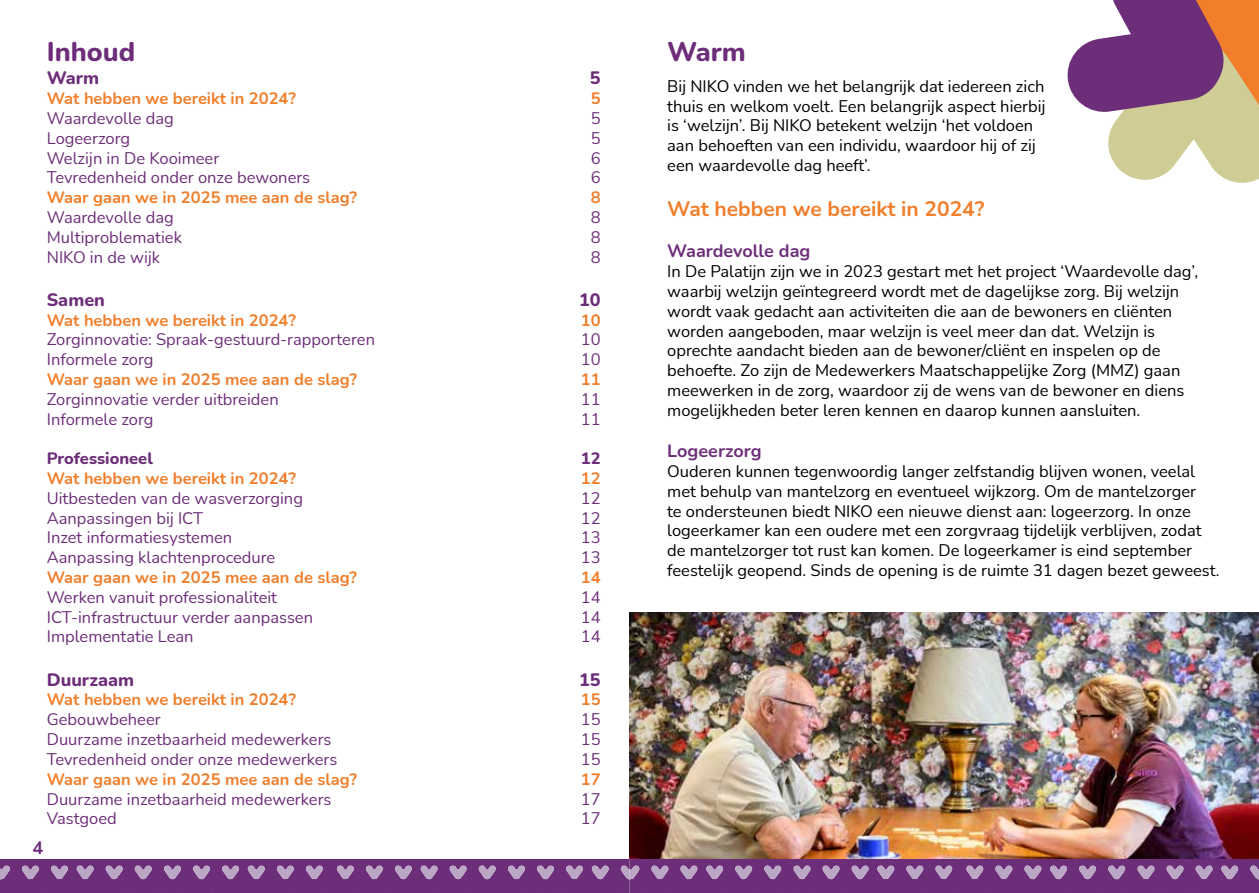
<style>
.page{position:relative;width:1259px;height:893px;background:#fff}
.page>*{position:absolute;margin:0;border:0;box-sizing:border-box;transform-origin:0 0}
.t1{font:800 27px "Nunito";color:#6d2e79}
.t2{font:700 21px "Nunito";color:#f07e2b}
.t3{font:700 18px "Nunito";color:#6d2e79}
.t4{font:800 18px "Nunito";color:#6d2e79}
.t5{font:16.5px/19.8px "Nunito";color:#000}
.t6{font:16.5px "Nunito";color:#6d2e79}
.t7{font:700 16.5px "Nunito";color:#f07e2b}
.t8{font:800 16.5px "Nunito";color:#6d2e79}
</style>
<div class="page">
<svg style="left:0;top:859px;width:1259px;height:34px"></svg>
<svg style="left:1067px;top:0;width:192px;height:183px"></svg>
<img style="left:629px;top:612px;width:630px;height:247px">
<h1 class="t1" style="left:47px;top:32px;width:90px">Inhoud</h1>
<h1 class="t1" style="left:667px;top:32px;width:80px">Warm</h1>
<p class="t4" style="left:47px;top:65px;width:54px">Warm</p>
<p class="t4" style="left:590px;top:65px;width:12px">5</p>
<p class="t7" style="left:47px;top:87px;width:251px">Wat hebben we bereikt in 2024?</p>
<p class="t7" style="left:591px;top:87px;width:11px">5</p>
<p class="t6" style="left:47px;top:107px;width:129px">Waardevolle dag</p>
<p class="t6" style="left:591px;top:107px;width:11px">5</p>
<p class="t6" style="left:47px;top:127px;width:85px">Logeerzorg</p>
<p class="t6" style="left:591px;top:127px;width:11px">5</p>
<p class="t6" style="left:47px;top:146px;width:174px">Welzijn in De Kooimeer</p>
<p class="t6" style="left:591px;top:146px;width:11px">6</p>
<p class="t6" style="left:47px;top:166px;width:265px">Tevredenheid onder onze bewoners</p>
<p class="t6" style="left:591px;top:166px;width:11px">6</p>
<p class="t7" style="left:47px;top:186px;width:312px">Waar gaan we in 2025 mee aan de slag?</p>
<p class="t7" style="left:591px;top:186px;width:11px">8</p>
<p class="t6" style="left:47px;top:206px;width:129px">Waardevolle dag</p>
<p class="t6" style="left:591px;top:206px;width:11px">8</p>
<p class="t6" style="left:47px;top:226px;width:137px">Multiproblematiek</p>
<p class="t6" style="left:591px;top:226px;width:11px">8</p>
<p class="t6" style="left:47px;top:245px;width:115px">NIKO in de wijk</p>
<p class="t6" style="left:591px;top:245px;width:11px">8</p>
<p class="t4" style="left:47px;top:287px;width:60px">Samen</p>
<p class="t4" style="left:579px;top:287px;width:23px">10</p>
<p class="t7" style="left:47px;top:308px;width:251px">Wat hebben we bereikt in 2024?</p>
<p class="t7" style="left:581px;top:308px;width:21px">10</p>
<p class="t6" style="left:47px;top:328px;width:330px">Zorginnovatie: Spraak-gestuurd-rapporteren</p>
<p class="t6" style="left:581px;top:328px;width:21px">10</p>
<p class="t6" style="left:47px;top:348px;width:108px">Informele zorg</p>
<p class="t6" style="left:581px;top:348px;width:21px">10</p>
<p class="t7" style="left:47px;top:368px;width:312px">Waar gaan we in 2025 mee aan de slag?</p>
<p class="t7" style="left:581px;top:368px;width:21px">11</p>
<p class="t6" style="left:47px;top:388px;width:233px">Zorginnovatie verder uitbreiden</p>
<p class="t6" style="left:581px;top:388px;width:21px">11</p>
<p class="t6" style="left:47px;top:407px;width:108px">Informele zorg</p>
<p class="t6" style="left:581px;top:407px;width:21px">11</p>
<p class="t8" style="left:47px;top:447px;width:108px">Professioneel</p>
<p class="t8" style="left:581px;top:447px;width:21px">12</p>
<p class="t7" style="left:47px;top:467px;width:251px">Wat hebben we bereikt in 2024?</p>
<p class="t7" style="left:581px;top:467px;width:21px">12</p>
<p class="t6" style="left:47px;top:487px;width:258px">Uitbesteden van de wasverzorging</p>
<p class="t6" style="left:581px;top:487px;width:21px">12</p>
<p class="t6" style="left:47px;top:506px;width:158px">Aanpassingen bij ICT</p>
<p class="t6" style="left:581px;top:506px;width:21px">12</p>
<p class="t6" style="left:47px;top:526px;width:187px">Inzet informatiesystemen</p>
<p class="t6" style="left:581px;top:526px;width:21px">13</p>
<p class="t6" style="left:47px;top:546px;width:230px">Aanpassing klachtenprocedure</p>
<p class="t6" style="left:581px;top:546px;width:21px">13</p>
<p class="t7" style="left:47px;top:566px;width:312px">Waar gaan we in 2025 mee aan de slag?</p>
<p class="t7" style="left:581px;top:566px;width:21px">14</p>
<p class="t6" style="left:47px;top:586px;width:232px">Werken vanuit professionaliteit</p>
<p class="t6" style="left:581px;top:586px;width:21px">14</p>
<p class="t6" style="left:47px;top:605px;width:268px">ICT-infrastructuur verder aanpassen</p>
<p class="t6" style="left:581px;top:605px;width:21px">14</p>
<p class="t6" style="left:47px;top:625px;width:148px">Implementatie Lean</p>
<p class="t6" style="left:581px;top:625px;width:21px">14</p>
<p class="t4" style="left:47px;top:667px;width:89px">Duurzaam</p>
<p class="t4" style="left:579px;top:667px;width:23px">15</p>
<p class="t7" style="left:47px;top:688px;width:251px">Wat hebben we bereikt in 2024?</p>
<p class="t7" style="left:581px;top:688px;width:21px">15</p>
<p class="t6" style="left:47px;top:708px;width:115px">Gebouwbeheer</p>
<p class="t6" style="left:581px;top:708px;width:21px">15</p>
<p class="t6" style="left:47px;top:728px;width:286px">Duurzame inzetbaarheid medewerkers</p>
<p class="t6" style="left:581px;top:728px;width:21px">15</p>
<p class="t6" style="left:47px;top:748px;width:292px">Tevredenheid onder onze medewerkers</p>
<p class="t6" style="left:581px;top:748px;width:21px">15</p>
<p class="t7" style="left:47px;top:767px;width:312px">Waar gaan we in 2025 mee aan de slag?</p>
<p class="t7" style="left:581px;top:767px;width:21px">17</p>
<p class="t6" style="left:47px;top:787px;width:286px">Duurzame inzetbaarheid medewerkers</p>
<p class="t6" style="left:581px;top:787px;width:21px">17</p>
<p class="t6" style="left:47px;top:807px;width:71px">Vastgoed</p>
<p class="t6" style="left:581px;top:807px;width:21px">17</p>
<p class="t5" style="left:667px;top:76px;width:380px">Bij NIKO vinden we het belangrijk dat iedereen zich thuis en welkom voelt. Een belangrijk aspect hierbij is ‘welzijn’. Bij NIKO betekent welzijn ‘het voldoen aan behoeften van een individu, waardoor hij of zij een waardevolle dag heeft’.</p>
<p class="t2" style="left:667px;top:194px;width:319px">Wat hebben we bereikt in 2024?</p>
<p class="t3" style="left:667px;top:238px;width:145px">Waardevolle dag</p>
<p class="t5" style="left:667px;top:261px;width:532px">In De Palatijn zijn we in 2023 gestart met het project ‘Waardevolle dag’, waarbij welzijn geïntegreerd wordt met de dagelijkse zorg. Bij welzijn wordt vaak gedacht aan activiteiten die aan de bewoners en cliënten worden aangeboden, maar welzijn is veel meer dan dat. Welzijn is oprechte aandacht bieden aan de bewoner/cliënt en inspelen op de behoefte. Zo zijn de Medewerkers Maatschappelijke Zorg (MMZ) gaan meewerken in de zorg, waardoor zij de wens van de bewoner en diens mogelijkheden beter leren kennen en daarop kunnen aansluiten.</p>
<p class="t3" style="left:667px;top:438px;width:96px">Logeerzorg</p>
<p class="t5" style="left:667px;top:461px;width:554px">Ouderen kunnen tegenwoordig langer zelfstandig blijven wonen, veelal met behulp van mantelzorg en eventueel wijkzorg. Om de mantelzorger<br>te ondersteunen biedt NIKO een nieuwe dienst aan: logeerzorg. In onze logeerkamer kan een oudere met een zorgvraag tijdelijk verblijven, zodat de mantelzorger tot rust kan komen. De logeerkamer is eind september feestelijk geopend. Sinds de opening is de ruimte 31 dagen bezet geweest.</p>
<p class="t3" style="left:32px;top:835px;width:12px">4</p>
</div>
